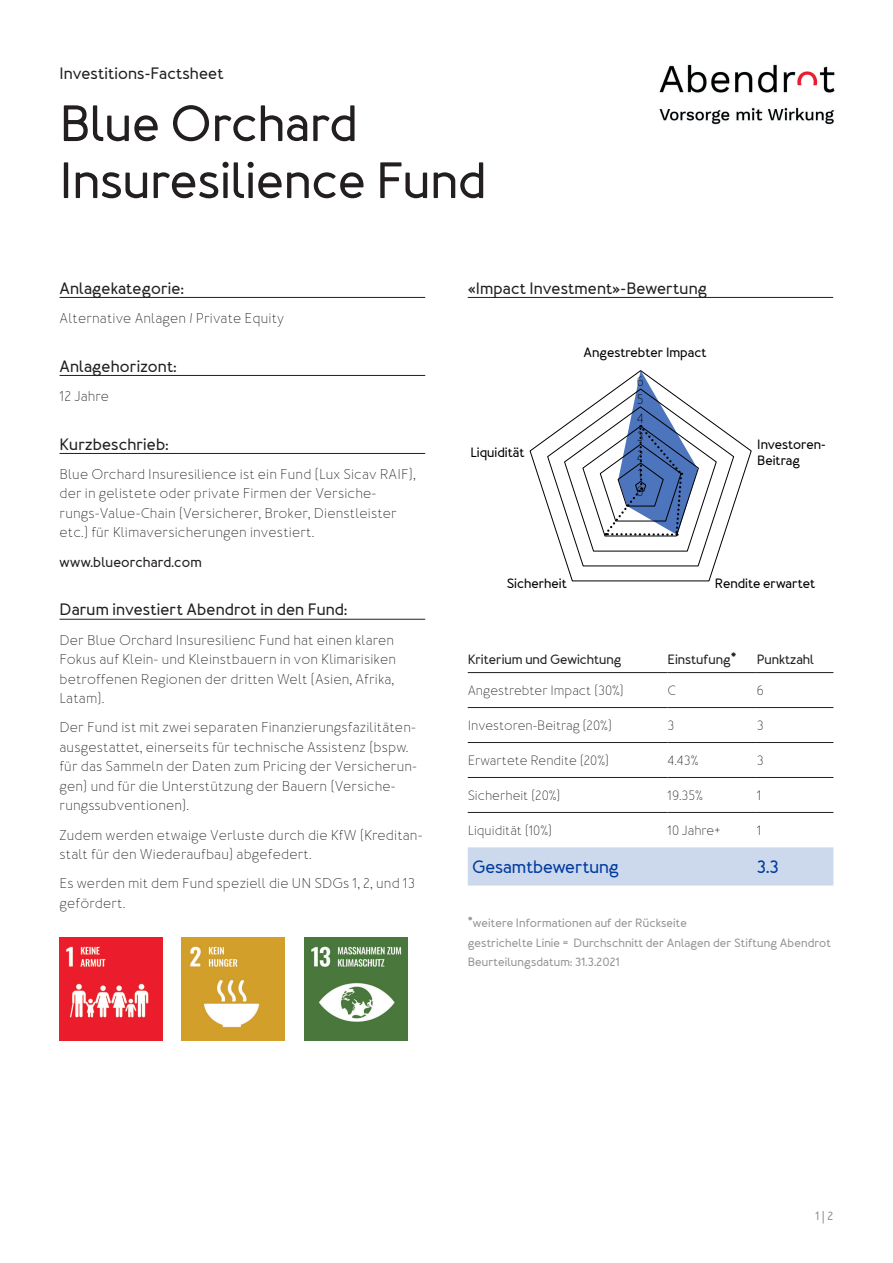
<style>
.page{position:relative;width:893px;height:1263px;background:#fff}
.page>*{position:absolute;margin:0;border:0;box-sizing:border-box;transform-origin:0 0}
.Haupttitel{font:700 51px "Merlo Round";color:#231f20}
.Tabelle_ausgezeichnet{font:700 18px "Merlo Round";color:#003b9e}
.Untertitel_unterstrichen{font:700 16.5px "Merlo Round";letter-spacing:.01em;color:#231f20}
.Lauftext{font:700 16.5px "Merlo Round";letter-spacing:.01em;color:#231f20}
.Lauftext-2{font:300 14.25px/19.5px "Merlo Round";letter-spacing:.01em;color:#231f20}
.Lauftext_bold__internet_Adresse{font:300 14.25px/19.5px "Merlo Round";letter-spacing:.01em;color:#231f20}
.Lauftext_bold__internet_Adresse-2{font:700 14.25px "Merlo Round";letter-spacing:.01em;color:#231f20}
.Tabelle_normal{font:300 13.5px "Merlo Round";color:#231f20}
.t1{font:700 13.5px/16.2px "Merlo Round";color:#000}
.Tabelle_Titel{font:700 13.5px "Merlo Round";color:#231f20}
.t2{font:300 13.5px/18.5px "Merlo Round";color:#000;text-align:justify}
.Zusatztext_grau_klein{font:700 12px "Merlo Round";letter-spacing:.01em;color:#939598}
</style>
<div class="page">
<hr style="left:468px;top:297px;width:365px;height:1px;background:#231f20">
<hr style="left:60px;top:297px;width:365px;height:1px;background:#231f20">
<hr style="left:60px;top:375px;width:365px;height:1px;background:#231f20">
<hr style="left:60px;top:453px;width:365px;height:1px;background:#231f20">
<hr style="left:60px;top:619px;width:365px;height:1px;background:#231f20">
<img style="left:60px;top:937px;width:102px;height:103px">
<div style="left:468px;top:847px;width:365px;height:38px;background:#ccd8ec"></div>
<hr style="left:468px;top:672px;width:200px;height:1px;background:#231f20">
<hr style="left:668px;top:672px;width:89px;height:1px;background:#231f20">
<hr style="left:757px;top:672px;width:76px;height:1px;background:#231f20">
<hr style="left:468px;top:707px;width:200px;height:1px;background:#231f20">
<hr style="left:668px;top:707px;width:89px;height:1px;background:#231f20">
<hr style="left:757px;top:707px;width:76px;height:1px;background:#231f20">
<hr style="left:468px;top:742px;width:200px;height:1px;background:#231f20">
<hr style="left:668px;top:742px;width:89px;height:1px;background:#231f20">
<hr style="left:757px;top:742px;width:76px;height:1px;background:#231f20">
<hr style="left:468px;top:777px;width:200px;height:1px;background:#231f20">
<hr style="left:668px;top:777px;width:89px;height:1px;background:#231f20">
<hr style="left:757px;top:777px;width:76px;height:1px;background:#231f20">
<hr style="left:468px;top:812px;width:200px;height:1px;background:#231f20">
<hr style="left:668px;top:812px;width:89px;height:1px;background:#231f20">
<hr style="left:757px;top:812px;width:76px;height:1px;background:#231f20">
<svg style="left:530px;top:370px;width:222px;height:211px"></svg>
<img style="left:181px;top:937px;width:103px;height:103px">
<img style="left:305px;top:937px;width:103px;height:103px">
<img style="left:659px;top:64px;width:176px;height:61px">
<p class="Lauftext" style="left:60px;top:63px;width:166px">Investitions-Factsheet</p>
<p class="Haupttitel" style="left:60px;top:92px;width:300px">Blue Orchard</p>
<p class="Haupttitel" style="left:60px;top:149px;width:428px">Insuresilience Fund</p>
<p class="Untertitel_unterstrichen" style="left:60px;top:278px;width:126px">Anlagekategorie:</p>
<p class="Untertitel_unterstrichen" style="left:468px;top:278px;width:241px">«Impact Investment»-Bewertung</p>
<p class="Lauftext-2" style="left:60px;top:309px;width:226px">Alternative Anlagen / Private Equity</p>
<p class="Untertitel_unterstrichen" style="left:60px;top:356px;width:118px">Anlagehorizont:</p>
<p class="Lauftext-2" style="left:60px;top:387px;width:51px">12 Jahre</p>
<p class="Untertitel_unterstrichen" style="left:60px;top:434px;width:110px">Kurzbeschrieb:</p>
<p class="Lauftext_bold__internet_Adresse" style="left:60px;top:465px;width:358px">Blue Orchard Insuresilience ist ein Fund (Lux Sicav RAIF), der in gelistete oder private Firmen der Versiche&shy;rungs-Value-Chain (Versicherer, Broker, Dienstleister etc.) für Klimaversicherungen investiert.</p>
<p class="Lauftext_bold__internet_Adresse-2" style="left:60px;top:553px;width:144px">www.blueorchard.com</p>
<p class="Untertitel_unterstrichen" style="left:60px;top:600px;width:289px">Darum investiert Abendrot in den Fund:</p>
<p class="Lauftext-2" style="left:60px;top:630px;width:338px">Der Blue Orchard Insuresilienc Fund hat einen klaren Fokus auf Klein- und Kleinstbauern in von Klimarisiken betroffenen Regionen der dritten Welt (Asien, Afrika, Latam).</p>
<p class="Lauftext-2" style="left:60px;top:718px;width:359px">Der Fund ist mit zwei separaten Finanzierungsfazilitäten&shy;ausgestattet, einerseits für technische Assistenz (bspw. für das Sammeln der Daten zum Pricing der Versicherun&shy;gen) und für die Unterstützung der Bauern (Versiche&shy;rungssubventionen).</p>
<p class="Lauftext-2" style="left:60px;top:825px;width:364px">Zudem werden etwaige Verluste durch die KfW (Kreditan&shy;stalt für den Wiederaufbau) abgefedert.</p>
<p class="Lauftext-2" style="left:60px;top:874px;width:357px">Es werden mit dem Fund speziell die UN SDGs 1, 2, und 13 gefördert.</p>
<p class="t1" style="left:584px;top:345px;width:124px">Angestrebter Impact</p>
<p class="t2" style="left:637px;top:372px;width:9px">6<br>5<br>4<br>3<br>2<br>1<br>0</p>
<p class="t1" style="left:757px;top:437px;width:70px">Investoren-<br>Beitrag</p>
<p class="t1" style="left:470px;top:445px;width:56px">Liquidität</p>
<p class="t1" style="left:507px;top:576px;width:62px">Sicherheit</p>
<p class="t1" style="left:715px;top:576px;width:102px">Rendite erwartet</p>
<p class="Tabelle_Titel" style="left:468px;top:651px;width:155px">Kriterium und Gewichtung</p>
<p class="Tabelle_Titel" style="left:668px;top:651px;width:70px">Einstufung*</p>
<p class="Tabelle_Titel" style="left:757px;top:651px;width:59px">Punktzahl</p>
<p class="Tabelle_normal" style="left:468px;top:682px;width:158px">Angestrebter Impact (30%)</p>
<p class="Tabelle_normal" style="left:668px;top:682px;width:10px">C</p>
<p class="Tabelle_normal" style="left:757px;top:682px;width:9px">6</p>
<p class="Tabelle_normal" style="left:468px;top:717px;width:146px">Investoren-Beitrag (20%)</p>
<p class="Tabelle_normal" style="left:668px;top:717px;width:8px">3</p>
<p class="Tabelle_normal" style="left:757px;top:717px;width:8px">3</p>
<p class="Tabelle_normal" style="left:468px;top:752px;width:143px">Erwartete Rendite (20%)</p>
<p class="Tabelle_normal" style="left:668px;top:752px;width:32px">4.43%</p>
<p class="Tabelle_normal" style="left:757px;top:752px;width:8px">3</p>
<p class="Tabelle_normal" style="left:468px;top:787px;width:94px">Sicherheit (20%)</p>
<p class="Tabelle_normal" style="left:668px;top:787px;width:37px">19.35%</p>
<p class="Tabelle_normal" style="left:757px;top:787px;width:6px">1</p>
<p class="Tabelle_normal" style="left:468px;top:822px;width:86px">Liquidität (10%)</p>
<p class="Tabelle_normal" style="left:668px;top:822px;width:54px">10 Jahre+</p>
<p class="Tabelle_normal" style="left:757px;top:822px;width:6px">1</p>
<p class="Tabelle_ausgezeichnet" style="left:472px;top:855px;width:148px">Gesamtbewertung</p>
<p class="Tabelle_ausgezeichnet" style="left:757px;top:855px;width:23px">3.3</p>
<p class="Zusatztext_grau_klein" style="left:468px;top:916px;width:221px">*weitere Informationen auf der Rückseite</p>
<p class="Zusatztext_grau_klein" style="left:468px;top:935px;width:365px">gestrichelte Linie = Durchschnitt der Anlagen der Stiftung Abendrot</p>
<p class="Zusatztext_grau_klein" style="left:468px;top:955px;width:153px">Beurteilungsdatum: 31.3.2021</p>
<p class="Zusatztext_grau_klein" style="left:815px;top:1208px;width:20px">1 | 2</p>
</div>
